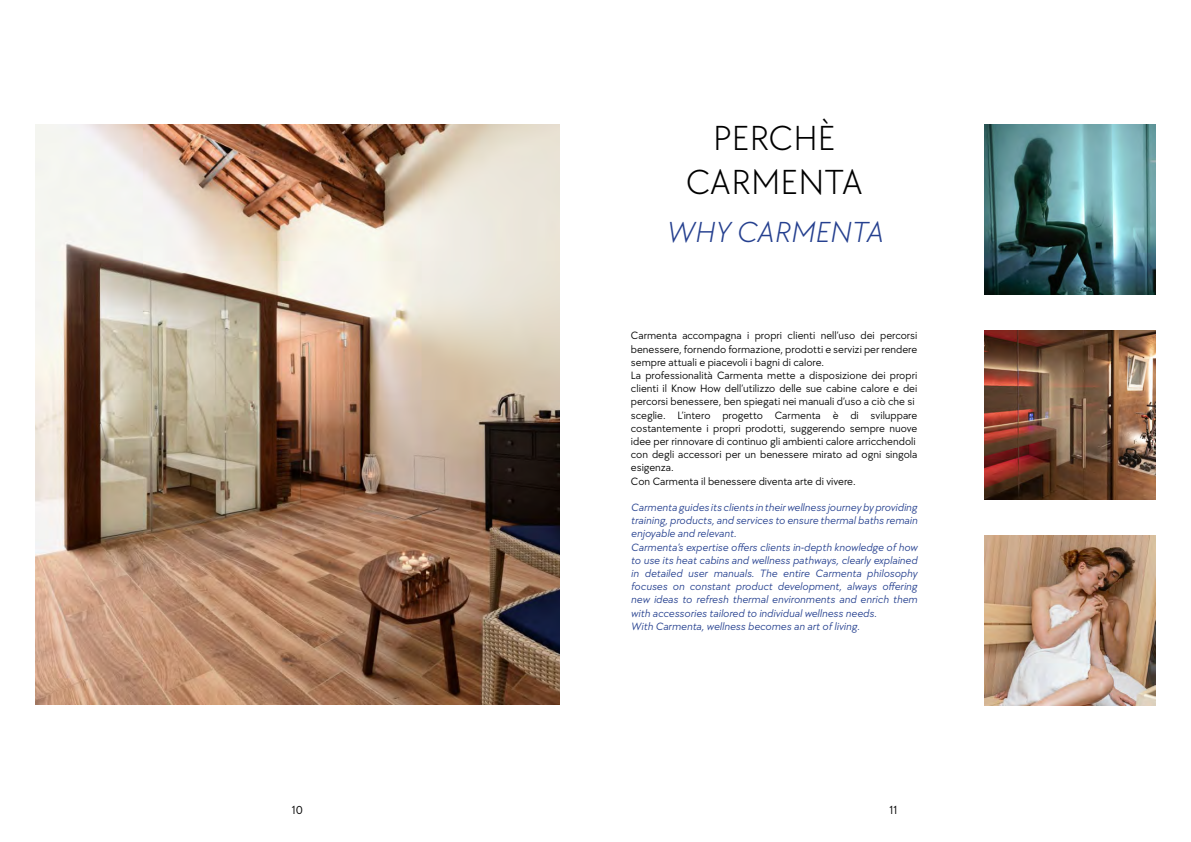
<style>
.page{position:relative;width:1191px;height:842px;background:#fff}
.page>*{position:absolute;margin:0;border:0;box-sizing:border-box;transform-origin:0 0}
.t1{font:300 36px/43.2px "TT Chocolates Trl";color:#000}
.t2{font:italic 300 30px "TT Chocolates Trl";color:#25408f}
.t3{font:12px "TT Chocolates Trl";color:#000}
.t4{font:11px/13.2px "TT Chocolates Trl";color:#000}
.t5{font:italic 11px/13.2px "TT Chocolates Trl";color:#25408f}
</style>
<div class="page">
<img style="left:985px;top:535px;width:170px;height:170px">
<img style="left:985px;top:331px;width:170px;height:169px">
<img style="left:985px;top:125px;width:170px;height:169px">
<img style="left:35px;top:124px;width:524px;height:581px">
<h1 class="t1" style="left:686px;top:116px;width:151px;text-indent:27px">PERCHÈ<br>CARM</h1>
<h1 class="t1" style="left:780px;top:159px;width:81px">ENTA</h1>
<h2 class="t2" style="left:666px;top:212px;width:219px">WHY CARMENTA</h2>
<p class="t4" style="left:631px;top:329px;width:288px">Carmenta accompagna i propri clienti nell’uso dei percorsi benessere, fornendo formazione, prodotti e servizi per rendere sempre attuali e piacevoli i bagni di calore.<br>La professionalità Carmenta mette a disposizione dei propri clienti il Know How dell’utilizzo delle sue cabine calore e dei percorsi benessere, ben spiegati nei manuali d’uso a ciò che si sceglie. L’intero progetto Carmenta è di sviluppare costantemente i propri prodotti, suggerendo sempre nuove idee per rinnovare di continuo gli ambienti calore arricchendoli con degli accessori per un benessere mirato ad ogni singola esigenza.<br>Con Carmenta il benessere diventa arte di vivere.</p>
<p class="t5" style="left:631px;top:500px;width:288px">Carmenta guides its clients in their wellness journey by providing training, products, and services to ensure thermal baths remain enjoyable and relevant.<br>Carmenta’s expertise offers clients in-depth knowledge of how to use its heat cabins and wellness pathways, clearly explained in detailed user manuals. The entire Carmenta philosophy focuses on constant product development, always offering new ideas to refresh thermal environments and enrich them with accessories tailored to individual wellness needs.<br>With Carmenta, wellness becomes an art of living.</p>
<p class="t3" style="left:292px;top:802px;width:13px">10</p>
<p class="t3" style="left:889px;top:802px;width:9px">11</p>
</div>
